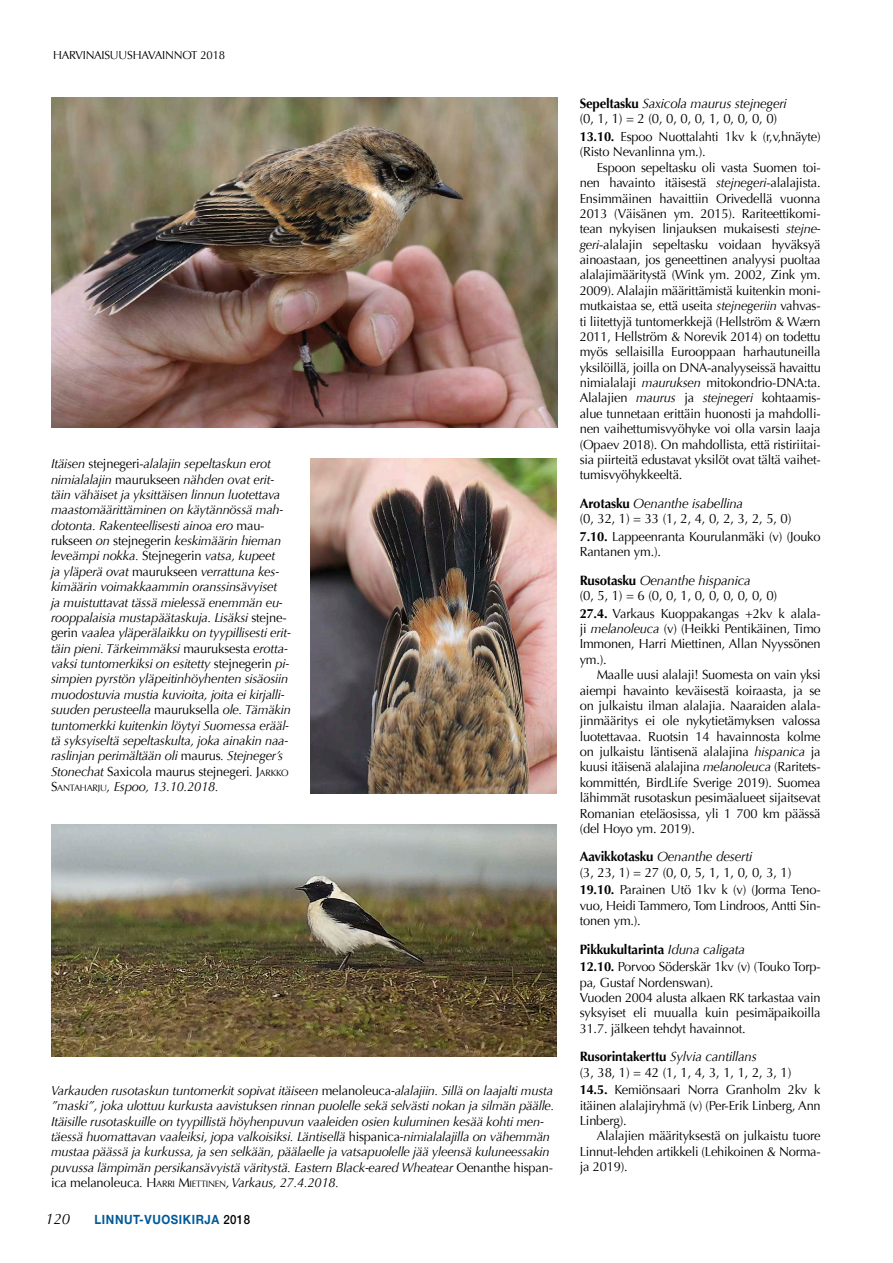
<style>
.page{position:relative;width:893px;height:1263px;background:#fff}
.page>*{position:absolute;margin:0;border:0;box-sizing:border-box;transform-origin:0 0}
.t1{font:italic 15px "Optima";color:#000}
.t2{font:13.5px/15.5px "Optima";letter-spacing:-.015em;color:#000}
.t3{font:700 13.5px "Optima";letter-spacing:-.015em;color:#000}
.t4{font:13.2px/15.3px "Optima";letter-spacing:-.015em;color:#000;text-align:justify}
.t5{font:italic 13.2px/15.3px "Optima";letter-spacing:-.015em;color:#000}
.t6{font:700 12.75px "Helvetica Neue";letter-spacing:.05em;color:#005a99;scale:.9 1}
.t7{font:11.7px "Optima";letter-spacing:-.02em;color:#000}
.s1{font-style:normal}
.s2{font-style:normal;font-size:9.15px}
.s3{font-weight:500;color:#000}
.s4{font-weight:700}
.s5{font-style:italic}
.s6{font-weight:400;font-style:italic}
</style>
<div class="page">
<img style="left:51px;top:825px;width:505px;height:232px">
<img style="left:51px;top:98px;width:506px;height:329px">
<img style="left:311px;top:458px;width:246px;height:335px">
<p class="t7" style="left:53px;top:49px;width:173px">HARVINAISUUSHAVAINNOT 2018</p>
<p class="t5" style="left:51px;top:456px;width:241px">Itäisen <span class="s1">stejnegeri-</span>alalajin sepeltaskun erot nimialalajin <span class="s1">maurukseen</span> nähden ovat erit&shy;täin vähäiset ja yksittäisen linnun luotettava maastomäärittäminen on käytännössä mah&shy;dotonta. Rakenteellisesti ainoa ero <span class="s1">mau&shy;rukseen</span> on <span class="s1">stejnegerin</span> keskimäärin hieman leveämpi nokka. <span class="s1">Stejnegerin</span> vatsa, kupeet<br>ja yläperä ovat <span class="s1">maurukseen</span> verrattuna kes&shy;kimäärin voimakkaammin oranssinsävyiset<br>ja muistuttavat tässä mielessä enemmän eu&shy;rooppalaisia mustapäätaskuja. Lisäksi <span class="s1">stejne&shy;gerin</span> vaalea yläperälaikku on tyypillisesti erit&shy;täin pieni. Tärkeimmäksi <span class="s1">mauruksesta</span> erotta&shy;vaksi tuntomerkiksi on esitetty <span class="s1">stejnegerin</span> pi&shy;simpien pyrstön yläpeitinhöyhenten sisäosiin muodostuvia mustia kuvioita, joita ei kirjalli&shy;suuden perusteella <span class="s1">mauruksella</span> ole. Tämäkin tuntomerkki kuitenkin löytyi Suomessa erääl&shy;tä syksyiseltä sepeltaskulta, joka ainakin naa&shy;raslinjan perimältään oli <span class="s1">maurus</span>. Stejneger’s Stonechat <span class="s1">Saxicola maurus stejnegeri</span>. <span class="s1">J</span><span class="s2">ARKKO </span><span class="s1">S</span><span class="s2">ANTAHARJU</span>, Espoo, 13.10.2018.</p>
<p class="t5" style="left:51px;top:1083px;width:505px">Varkauden rusotaskun tuntomerkit sopivat itäiseen <span class="s1">melanoleuca</span>-alalajiin. Sillä on laajalti musta ”maski”, joka ulottuu kurkusta aavistuksen rinnan puolelle sekä selvästi nokan ja silmän päälle.<br>Itäisille rusotaskuille on tyypillistä höyhenpuvun vaaleiden osien kuluminen kesää kohti men&shy;täessä huomattavan vaaleiksi, jopa valkoisiksi. Läntisellä <span class="s1">hispanica</span>-nimialalajilla on vähemmän mustaa päässä ja kurkussa, ja sen selkään, päälaelle ja vatsapuolelle jää yleensä kuluneessakin puvussa lämpimän persikansävyistä väritystä. Eastern Black-eared Wheatear <span class="s1">Oenanthe hispan&shy;ica melanoleuca</span>. <span class="s1">H</span><span class="s2">ARRI</span> <span class="s1">M</span><span class="s2">IETTINEN</span>, Varkaus, 27.4.2018.</p>
<p class="t1" style="left:45px;top:1210px;width:27px">120</p>
<p class="t6" style="left:95px;top:1211px;width:174px">LINNUT-VUOSIKIRJA <span class="s3">2018</span></p>
<p class="t2" style="left:580px;top:96px;width:209px"><span class="s4">Sepeltasku</span> <span class="s5">Saxicola maurus stejnegeri </span>(0, 1, 1) = 2 (0, 0, 0, 0, 1, 0, 0, 0, 0)</p>
<p class="t4" style="left:580px;top:129px;width:242px"><span class="s4">13.10.</span> Espoo Nuottalahti 1kv k (r,v,hnäyte) (Risto Nevanlinna ym.).</p>
<p class="t4" style="left:580px;top:160px;width:243px;text-indent:17px">Espoon sepeltasku oli vasta Suomen toi&shy;nen havainto itäisestä <span class="s5">stejnegeri</span>-alalajista.<br>Ensimmäinen havaittiin Orivedellä vuonna 2013 (Väisänen ym. 2015). Rariteettikomi&shy;tean nykyisen linjauksen mukaisesti <span class="s5">stejne&shy;geri</span>-alalajin sepeltasku voidaan hyväksyä ainoastaan, jos geneettinen analyysi puoltaa alalajimääritystä (Wink ym. 2002, Zink ym.<br>2009). Alalajin määrittämistä kuitenkin moni&shy;mutkaistaa se, että useita <span class="s5">stejnegeriin</span> vahvas&shy;ti liitettyjä tuntomerkkejä (Hellström &amp; Wærn 2011, Hellström &amp; Norevik 2014) on todettu myös sellaisilla Eurooppaan harhautuneilla yksilöillä, joilla on DNA-analyyseissä havaittu nimialalaji <span class="s5">mauruksen</span> mitokondrio-DNA:ta.<br>Alalajien <span class="s5">maurus</span> ja <span class="s5">stejnegeri</span> kohtaamis&shy;alue tunnetaan erittäin huonosti ja mahdolli&shy;nen vaihettumisvyöhyke voi olla varsin laaja (Opaev 2018). On mahdollista, että ristiriitai&shy;sia piirteitä edustavat yksilöt ovat tältä vaihet&shy;tumisvyöhykkeeltä.</p>
<p class="t2" style="left:580px;top:496px;width:213px"><span class="s4">Arotasku</span> <span class="s5">Oenanthe isabellina<br></span>(0, 32, 1) = 33 (1, 2, 4, 0, 2, 3, 2, 5, 0)</p>
<p class="t4" style="left:580px;top:529px;width:242px"><span class="s4">7.10.</span> Lappeenranta Kourulanmäki (v) (Jouko<br>Rantanen ym.).</p>
<p class="t2" style="left:580px;top:572px;width:199px"><span class="s4">Rusotasku</span> <span class="s5">Oenanthe hispanica<br></span>(0, 5, 1) = 6 (0, 0, 1, 0, 0, 0, 0, 0, 0)</p>
<p class="t4" style="left:580px;top:606px;width:242px"><span class="s4">27.4.</span> Varkaus Kuoppakangas +2kv k alala&shy;ji <span class="s5">melanoleuca</span> (v) (Heikki Pentikäinen, Timo Immonen, Harri Miettinen, Allan Nyyssönen ym.).</p>
<p class="t4" style="left:580px;top:667px;width:243px;text-indent:17px">Maalle uusi alalaji! Suomesta on vain yksi aiempi havainto keväisestä koiraasta, ja se on julkaistu ilman alalajia. Naaraiden alala&shy;jinmääritys ei ole nykytietämyksen valossa luotettavaa. Ruotsin 14 havainnosta kolme on julkaistu läntisenä alalajina <span class="s5">hispanica</span> ja kuusi itäisenä alalajina <span class="s5">melanoleuca</span> (Raritets&shy;kommittén, BirdLife Sverige 2019). Suomea lähimmät rusotaskun pesimäalueet sijaitsevat Romanian eteläosissa, yli 1 700 km päässä (del Hoyo ym. 2019).</p>
<p class="t2" style="left:580px;top:849px;width:213px"><span class="s4">Aavikkotasku</span> <span class="s5">Oenanthe deserti<br></span>(3, 23, 1) = 27 (0, 0, 5, 1, 1, 0, 0, 3, 1)</p>
<p class="t4" style="left:580px;top:882px;width:242px"><span class="s4">19.10.</span> Parainen Utö 1kv k (v) (Jorma Teno&shy;vuo, Heidi Tammero, Tom Lindroos, Antti Sin&shy;tonen ym.).</p>
<p class="t3" style="left:580px;top:941px;width:167px">Pikkukultarinta <span class="s6">Iduna caligata</span></p>
<p class="t4" style="left:580px;top:959px;width:242px;text-align:left"><span class="s4">12.10.</span> Porvoo Söderskär 1kv (v) (Touko Torp&shy;pa, Gustaf Nordenswan).<br>Vuoden 2004 alusta alkaen RK tarkastaa vain syksyiset eli muualla kuin pesimäpaikoilla 31.7. jälkeen tehdyt havainnot.</p>
<p class="t2" style="left:580px;top:1049px;width:213px"><span class="s4">Rusorintakerttu</span> <span class="s5">Sylvia cantillans<br></span>(3, 38, 1) = 42 (1, 1, 4, 3, 1, 1, 2, 3, 1)</p>
<p class="t4" style="left:580px;top:1082px;width:243px"><span class="s4">14.5.</span> Kemiönsaari Norra Granholm 2kv k itäinen alalajiryhmä (v) (Per-Erik Linberg, Ann Linberg).</p>
<p class="t4" style="left:580px;top:1128px;width:242px;text-indent:17px">Alalajien määrityksestä on julkaistu tuore Linnut-lehden artikkeli (Lehikoinen &amp; Norma&shy;ja 2019).</p>
</div>
